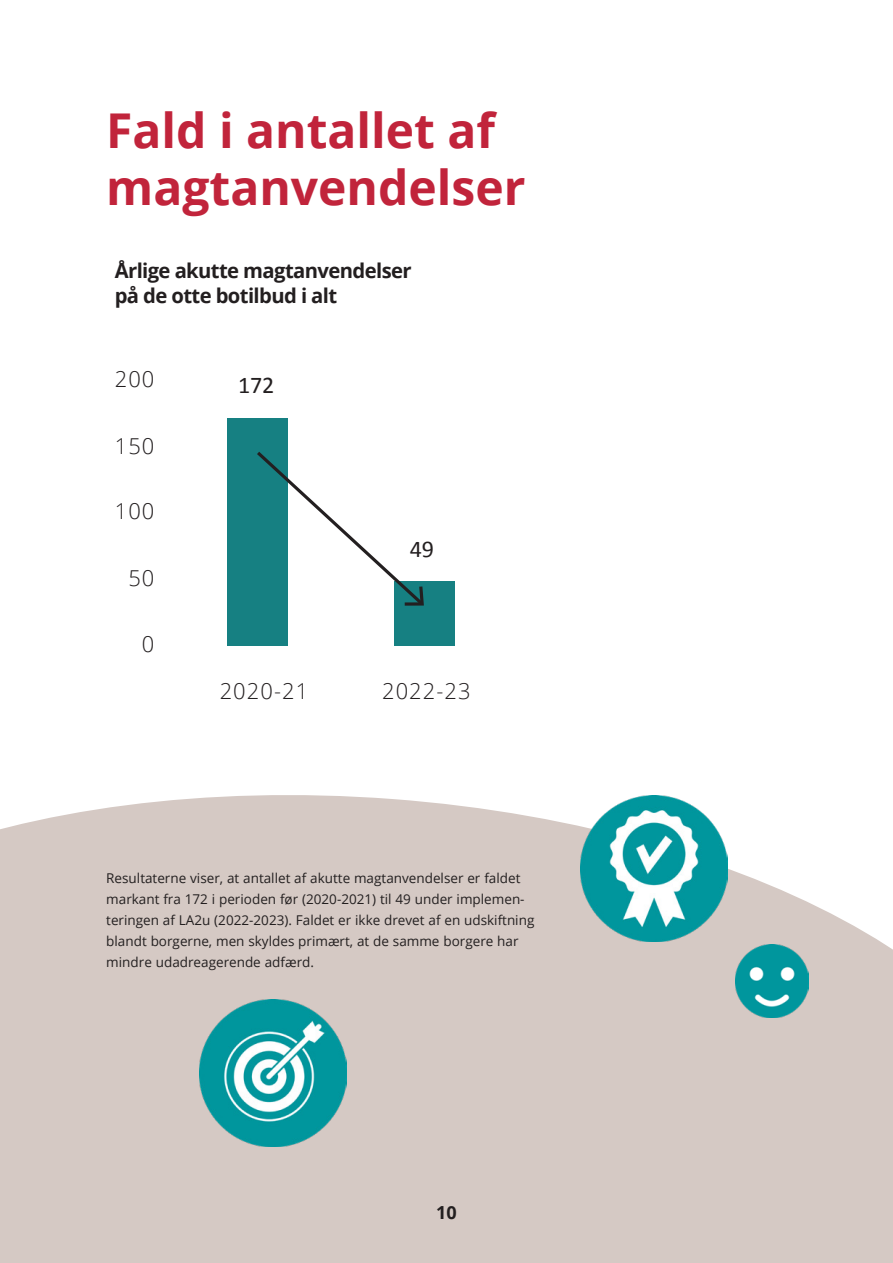
<style>
.page{position:relative;width:893px;height:1263px;background:#fff}
.page>*{position:absolute;margin:0;border:0;box-sizing:border-box;transform-origin:0 0}
.t1{font:700 48px/57px "Open Sans";color:#c1243b}
.t2{font:24px "Calibri";color:#231f20}
.t3{font:300 21.9px "Open Sans";letter-spacing:.05em;color:#231f20}
.t4{font:700 20.25px/24.3px "Open Sans";letter-spacing:-.03em;color:#231f20}
.t5{font:700 18px "Open Sans";color:#231f20}
.t6{font:13.5px/21px "Open Sans";color:#231f20}
</style>
<div class="page">
<div style="left:0;top:795px;width:893px;height:468px;background:#d5c9c4"></div>
<div style="left:227px;top:418px;width:60px;height:227px;background:#168082"></div>
<div style="left:394px;top:581px;width:60px;height:64px;background:#168082"></div>
<svg style="left:257px;top:448px;width:167px;height:160px"></svg>
<img style="left:735px;top:944px;width:74px;height:74px">
<img style="left:581px;top:795px;width:146px;height:147px">
<img style="left:200px;top:999px;width:147px;height:147px">
<h2 class="t1" style="left:106px;top:100px;width:421px">Fald i antallet af magtanvendelser</h2>
<p class="t4" style="left:115px;top:258px;width:298px">Årlige akutte magtanvendelser på de otte botilbud i alt</p>
<p class="t3" style="left:115px;top:364px;width:41px">200</p>
<p class="t3" style="left:115px;top:431px;width:41px">150</p>
<p class="t3" style="left:115px;top:496px;width:41px">100</p>
<p class="t3" style="left:128px;top:563px;width:28px">50</p>
<p class="t3" style="left:142px;top:629px;width:14px">0</p>
<p class="t2" style="left:238px;top:370px;width:38px">172</p>
<p class="t2" style="left:410px;top:534px;width:26px">49</p>
<p class="t3" style="left:220px;top:676px;width:90px">2020-21</p>
<p class="t3" style="left:382px;top:676px;width:90px">2022-23</p>
<p class="t6" style="left:106px;top:867px;width:430px">Resultaterne viser, at antallet af akutte magtanvendelser er faldet markant fra 172 i perioden før (2020-2021) til 49 under implemen&shy;teringen af LA2u (2022-2023). Faldet er ikke drevet af en udskiftning blandt borgerne, men skyldes primært, at de samme borgere har mindre udadreagerende adfærd.</p>
<h3 class="t5" style="left:436px;top:1199px;width:22px">10</h3>
</div>
